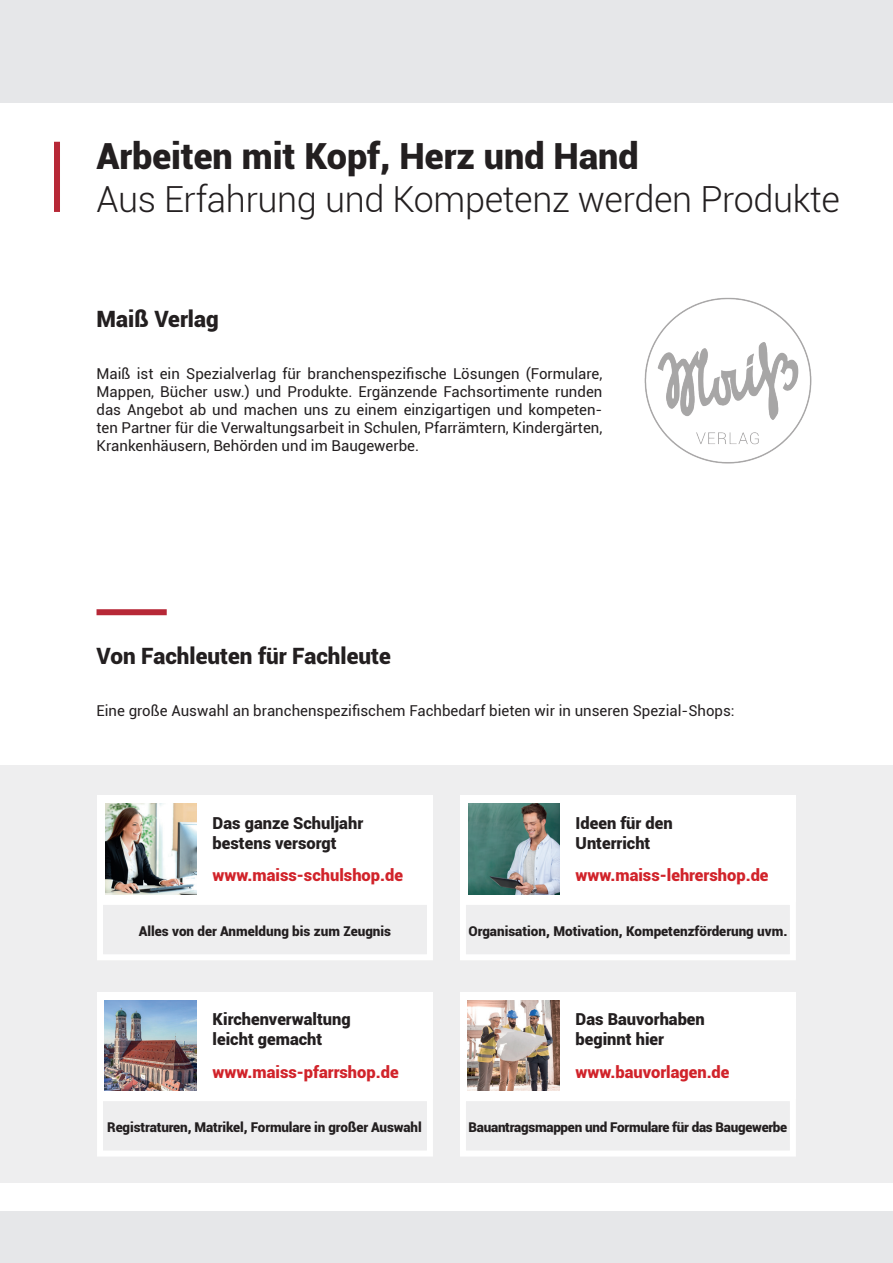
<style>
.page{position:relative;width:893px;height:1263px;background:#fff}
.page>*{position:absolute;margin:0;border:0;box-sizing:border-box;transform-origin:0 0}
.t1{font:300 36px "Roboto";letter-spacing:-.01em;color:#231f20}
.t2{font:900 36px "Roboto";color:#231f20}
.t3{font:900 22.5px "Roboto";color:#231f20}
.t4{font:900 16.5px/19.8px "Roboto";color:#231f20}
.t5{font:900 16.5px "Roboto";color:#d1232a}
.t6{font:15px/18px "Roboto";color:#231f20;text-align:justify}
.t7{font:900 13.5px "Roboto";letter-spacing:-.01em;color:#231f20}
</style>
<div class="page">
<div style="left:0;top:765px;width:893px;height:418px;background:#eeeeef"></div>
<div style="left:0;top:0;width:893px;height:102px;background:#e6e7e9"></div>
<div style="left:0;top:1212px;width:893px;height:51px;background:#e6e7e9"></div>
<img style="left:644px;top:297px;width:168px;height:167px">
<div style="left:54px;top:142px;width:6px;height:70px;background:#b72837"></div>
<div style="left:97px;top:609px;width:70px;height:6px;background:#b72837"></div>
<div style="left:460px;top:899px;width:336px;height:61px;border:6px solid #fff"></div>
<div style="left:460px;top:796px;width:336px;height:106px;background:#fff"></div>
<img style="left:469px;top:804px;width:90px;height:90px">
<div style="left:97px;top:796px;width:336px;height:106px;background:#fff"></div>
<img style="left:106px;top:804px;width:90px;height:90px">
<div style="left:97px;top:899px;width:336px;height:61px;border:6px solid #fff"></div>
<div style="left:460px;top:1095px;width:336px;height:61px;border:6px solid #fff"></div>
<div style="left:460px;top:992px;width:336px;height:106px;background:#fff"></div>
<div style="left:97px;top:992px;width:336px;height:106px;background:#fff"></div>
<div style="left:97px;top:1095px;width:336px;height:61px;border:6px solid #fff"></div>
<img style="left:105px;top:1000px;width:91px;height:90px">
<img style="left:468px;top:1000px;width:91px;height:90px">
<h1 class="t2" style="left:97px;top:130px;width:543px">Arbeiten mit Kopf, Herz und Hand</h1>
<h1 class="t1" style="left:97px;top:174px;width:745px">Aus Erfahrung und Kompetenz werden Produkte</h1>
<h2 class="t3" style="left:97px;top:303px;width:124px">Maiß Verlag</h2>
<p class="t6" style="left:97px;top:364px;width:507px">Maiß ist ein Spezialverlag für branchenspezifische Lösungen (Formulare, Mappen, Bücher usw.) und Produkte. Ergänzende Fachsortimente runden das Angebot ab und machen uns zu einem einzigartigen und kompeten&shy;ten Partner für die Verwaltungsarbeit in Schulen, Pfarrämtern, Kindergärten, Krankenhäusern, Behörden und im Baugewerbe.</p>
<h2 class="t3" style="left:97px;top:640px;width:296px">Von Fachleuten für Fachleute</h2>
<p class="t6" style="left:97px;top:701px;width:640px">Eine große Auswahl an branchenspezifischem Fachbedarf bieten wir in unseren Spezial-Shops:</p>
<p class="t4" style="left:213px;top:812px;width:152px">Das ganze Schuljahr bestens versorgt</p>
<p class="t5" style="left:213px;top:864px;width:192px">www.maiss-schulshop.de</p>
<p class="t7" style="left:139px;top:921px;width:254px">Alles von der Anmeldung bis zum Zeugnis</p>
<p class="t4" style="left:213px;top:1009px;width:140px">Kirchenverwaltung leicht gemacht</p>
<p class="t5" style="left:213px;top:1060px;width:188px">www.maiss-pfarrshop.de</p>
<p class="t7" style="left:107px;top:1117px;width:316px">Registraturen, Matrikel, Formulare in großer Auswahl</p>
<p class="t4" style="left:576px;top:812px;width:99px">Ideen für den<br>Unterricht</p>
<p class="t5" style="left:576px;top:864px;width:194px">www.maiss-lehrershop.de</p>
<p class="t7" style="left:468px;top:921px;width:321px">Organisation, Motivation, Kompetenzförderung uvm.</p>
<p class="t4" style="left:576px;top:1009px;width:131px">Das Bauvorhaben beginnt hier</p>
<p class="t5" style="left:576px;top:1060px;width:155px">www.bauvorlagen.de</p>
<p class="t7" style="left:469px;top:1117px;width:320px">Bauantragsmappen und Formulare für das Baugewerbe</p>
</div>
